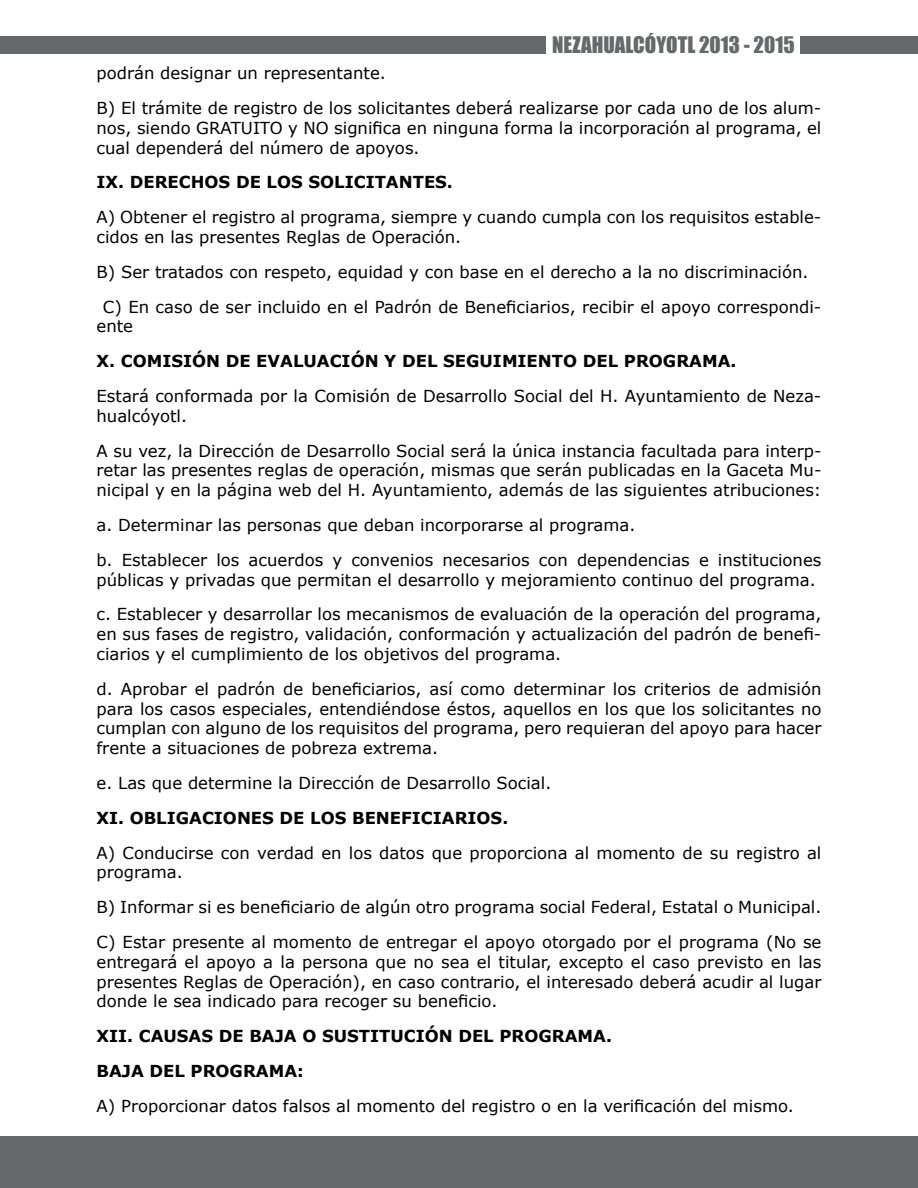
<style>
.page{position:relative;width:918px;height:1188px;background:#fff}
.page>*{position:absolute;margin:0;border:0;box-sizing:border-box;transform-origin:0 0}
.t1{font:21px "Impact";color:#67686b}
.t2{font:16.5px/19.8px "Verdana";color:#000}
.t3{font:700 16.5px/34.8px "Verdana";color:#000}
</style>
<div class="page">
<div style="left:0;top:1136px;width:918px;height:52px;background:#67686b"></div>
<div style="left:800px;top:36px;width:118px;height:18px;background:#67686b"></div>
<div style="left:0;top:36px;width:546px;height:18px;background:#67686b"></div>
<p class="t1" style="left:552px;top:28px;width:244px">NEZAHUALCÓYOTL 2013 - 2015</p>
<p class="t2" style="left:97px;top:56px;width:726px;line-height:34.8px">podrán designar un representante.<br>B) El trámite de registro de los solicitantes deberá realizarse por cada uno de los alum-</p>
<p class="t2" style="left:97px;top:118px;width:726px">nos, siendo GRATUITO y NO significa en ninguna forma la incorporación al programa, el cual dependerá del número de apoyos.</p>
<p class="t3" style="left:97px;top:165px;width:358px">IX. DERECHOS DE LOS SOLICITANTES.</p>
<p class="t2" style="left:97px;top:207px;width:726px">A) Obtener el registro al programa, siempre y cuando cumpla con los requisitos estable&shy;cidos en las presentes Reglas de Operación.</p>
<p class="t2" style="left:103px;top:254px;width:720px;line-height:34.8px;text-indent:-6px">B) Ser tratados con respeto, equidad y con base en el derecho a la no discriminación.<br>C) En caso de ser incluido en el Padrón de Beneficiarios, recibir el apoyo correspondi-</p>
<p class="t2" style="left:97px;top:316px;width:38px">ente</p>
<p class="t3" style="left:97px;top:343px;width:641px">X. COMISIÓN DE EVALUACIÓN Y DEL SEGUIMIENTO DEL PROGRAMA.</p>
<p class="t2" style="left:97px;top:386px;width:726px">Estará conformada por la Comisión de Desarrollo Social del H. Ayuntamiento de Neza&shy;hualcóyotl.</p>
<p class="t2" style="left:97px;top:441px;width:726px;text-align:justify">A su vez, la Dirección de Desarrollo Social será la única instancia facultada para interp&shy;retar las presentes reglas de operación, mismas que serán publicadas en la Gaceta Mu&shy;nicipal y en la página web del H. Ayuntamiento, además de las siguientes atribuciones:</p>
<p class="t2" style="left:97px;top:507px;width:726px;line-height:34.8px">a. Determinar las personas que deban incorporarse al programa.<br>b. Establecer los acuerdos y convenios necesarios con dependencias e instituciones</p>
<p class="t2" style="left:97px;top:562px;width:726px;line-height:34.8px">públicas y privadas que permitan el desarrollo y mejoramiento continuo del programa. c. Establecer y desarrollar los mecanismos de evaluación de la operación del programa,</p>
<p class="t2" style="left:97px;top:624px;width:726px">en sus fases de registro, validación, conformación y actualización del padrón de benefi&shy;ciarios y el cumplimiento de los objetivos del programa.</p>
<p class="t2" style="left:97px;top:679px;width:727px;text-align:justify">d. Aprobar el padrón de beneficiarios, así como determinar los criterios de admisión para los casos especiales, entendiéndose éstos, aquellos en los que los solicitantes no cumplan con alguno de los requisitos del programa, pero requieran del apoyo para hacer frente a situaciones de pobreza extrema.</p>
<p class="t2" style="left:97px;top:773px;width:456px">e. Las que determine la Dirección de Desarrollo Social.</p>
<p class="t3" style="left:97px;top:800px;width:413px">XI. OBLIGACIONES DE LOS BENEFICIARIOS.</p>
<p class="t2" style="left:97px;top:843px;width:726px">A) Conducirse con verdad en los datos que proporciona al momento de su registro al programa.</p>
<p class="t2" style="left:97px;top:890px;width:726px;line-height:34.8px">B) Informar si es beneficiario de algún otro programa social Federal, Estatal o Municipal.<br>C) Estar presente al momento de entregar el apoyo otorgado por el programa (No se</p>
<p class="t2" style="left:97px;top:952px;width:726px;text-align:justify">entregará el apoyo a la persona que no sea el titular, excepto el caso previsto en las presentes Reglas de Operación), en caso contrario, el interesado deberá acudir al lugar donde le sea indicado para recoger su beneficio.</p>
<p class="t3" style="left:97px;top:1018px;width:517px">XII. CAUSAS DE BAJA O SUSTITUCIÓN DEL PROGRAMA.<br>BAJA DEL PROGRAMA:</p>
<p class="t2" style="left:97px;top:1096px;width:699px">A) Proporcionar datos falsos al momento del registro o en la verificación del mismo.</p>
</div>
